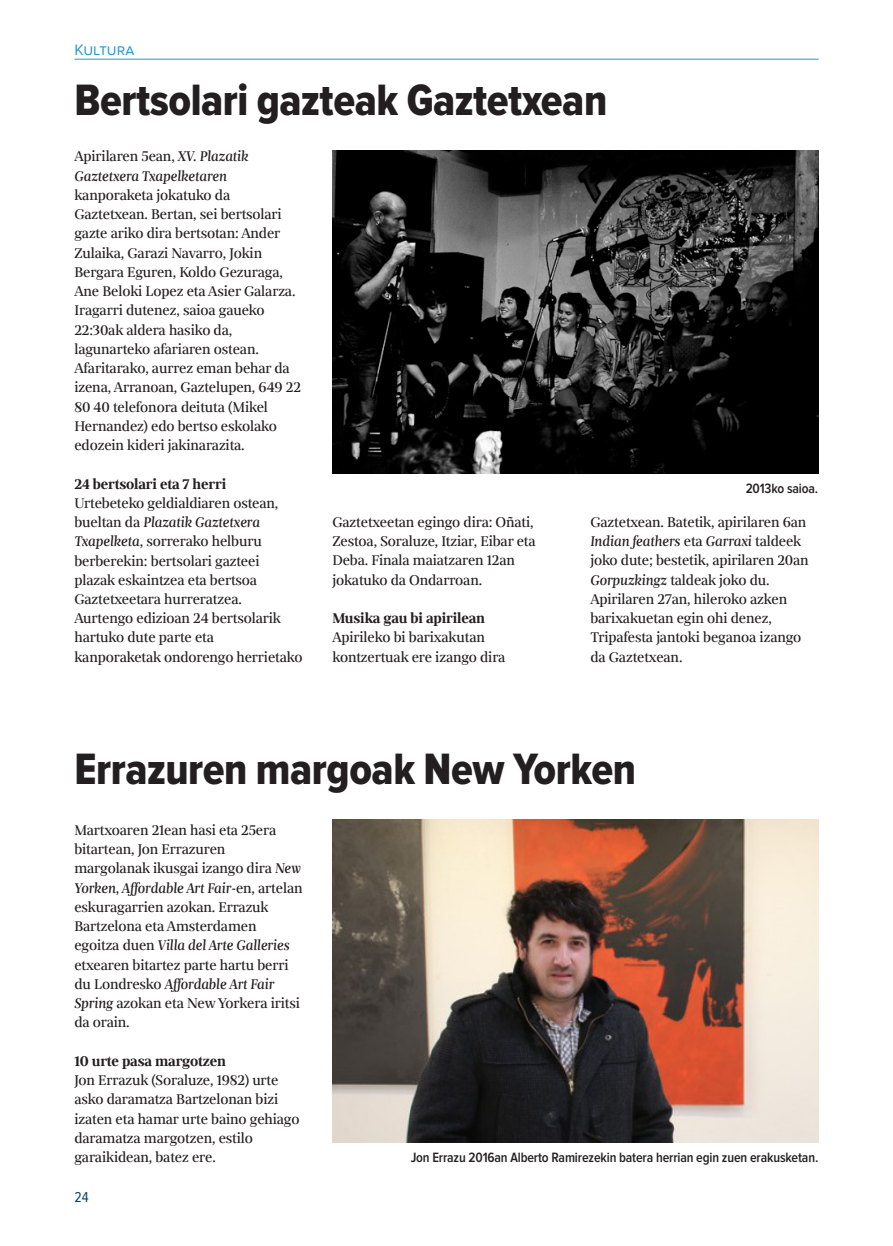
<style>
.page{position:relative;width:893px;height:1246px;background:#fff}
.page>*{position:absolute;margin:0;border:0;box-sizing:border-box;transform-origin:0 0}
.t1{font:45.5px "Proxima Nova Cond Extrabld";letter-spacing:-.01em;color:#231f20}
.t2{font:15.75px/19.2px "Milio";letter-spacing:-.01em;color:#231f20}
.t3{font:700 15.75px "Milio";letter-spacing:-.01em;color:#231f20}
.t4{font:italic 15.75px/19.2px "Milio";letter-spacing:-.01em;color:#231f20}
.t5{font:15.75px "Proxima Nova S";color:#2897d3}
.t6{font:14.88px "Proxima Nova Cond";color:#064362}
.t7{font:600 14px "Proxima Nova Cond";letter-spacing:-.01em;color:#231f20}
.s1{font-style:normal}
.s2{font-style:italic}
</style>
<div class="page">
<hr style="left:74px;top:59px;width:745px;height:1px;background:#2897d3">
<img style="left:332px;top:150px;width:486px;height:323px">
<img style="left:332px;top:819px;width:486px;height:323px">
<p class="t5" style="left:74px;top:41px;width:62px">Kultura</p>
<h1 class="t1" style="left:74px;top:75px;width:534px">Bertsolari gazteak Gaztetxean</h1>
<p class="t4" style="left:74px;top:146px;width:176px"><span class="s1">Apirilaren 5ean,</span> XV. Plazatik<br>Gaztetxera Txapelketaren</p>
<p class="t2" style="left:74px;top:185px;width:228px">kanporaketa jokatuko da<br>Gaztetxean. Bertan, sei bertsolari gazte ariko dira bertsotan: Ander<br>Zulaika, Garazi Navarro, Jokin<br>Bergara Eguren, Koldo Gezuraga,<br>Ane Beloki Lopez eta Asier Galarza.<br>Iragarri dutenez, saioa gaueko<br>22:30ak aldera hasiko da, lagunarteko afariaren ostean.<br>Afaritarako, aurrez eman behar da izena, Arranoan, Gaztelupen, 649 22<br>80 40 telefonora deituta (Mikel<br>Hernandez) edo bertso eskolako edozein kideri jakinarazita.</p>
<p class="t3" style="left:74px;top:473px;width:153px">24 bertsolari eta 7 herri</p>
<p class="t2" style="left:74px;top:493px;width:230px">Urtebeteko geldialdiaren ostean, bueltan da <span class="s2">Plazatik Gaztetxera<br>Txapelketa</span>, sorrerako helburu berberekin: bertsolari gazteei plazak eskaintzea eta bertsoa<br>Gaztetxeetara hurreratzea.<br>Aurtengo edizioan 24 bertsolarik hartuko dute parte eta kanporaketak ondorengo herrietako</p>
<p class="t2" style="left:332px;top:512px;width:205px">Gaztetxeetan egingo dira: Oñati,<br>Zestoa, Soraluze, Itziar, Eibar eta<br>Deba. Finala maiatzaren 12an jokatuko da Ondarroan.</p>
<p class="t3" style="left:332px;top:607px;width:154px">Musika gau bi apirilean</p>
<p class="t2" style="left:332px;top:627px;width:175px">Apirileko bi barixakutan kontzertuak ere izango dira</p>
<p class="t7" style="left:746px;top:480px;width:74px">2013ko saioa.</p>
<p class="t2" style="left:590px;top:512px;width:220px">Gaztetxean. Batetik, apirilaren 6an<br><span class="s2">Indian feathers</span> eta <span class="s2">Garraxi</span> taldeek joko dute; bestetik, apirilaren 20an<br><span class="s2">Gorpuzkingz</span> taldeak joko du.<br>Apirilaren 27an, hileroko azken barixakuetan egin ohi denez,<br>Tripafesta jantoki beganoa izango da Gaztetxean.</p>
<h1 class="t1" style="left:74px;top:743px;width:563px">Errazuren margoak New Yorken</h1>
<p class="t2" style="left:74px;top:820px;width:230px">Martxoaren 21ean hasi eta 25era bitartean, Jon Errazuren margolanak ikusgai izango dira <span class="s2">New<br>Yorken, Affordable Art Fair</span>-en, artelan eskuragarrien azokan. Errazuk<br>Bartzelona eta Amsterdamen egoitza duen <span class="s2">Villa del Arte Galleries </span>etxearen bitartez parte hartu berri du Londresko <span class="s2">Affordable Art Fair<br>Spring</span> azokan eta New Yorkera iritsi da orain.</p>
<p class="t3" style="left:74px;top:1050px;width:153px">10 urte pasa margotzen</p>
<p class="t2" style="left:74px;top:1070px;width:227px">Jon Errazuk (Soraluze, 1982) urte asko daramatza Bartzelonan bizi izaten eta hamar urte baino gehiago daramatza margotzen, estilo garaikidean, batez ere.</p>
<p class="t6" style="left:74px;top:1188px;width:16px">24</p>
<p class="t7" style="left:411px;top:1148px;width:409px">Jon Errazu 2016an Alberto Ramirezekin batera herrian egin zuen erakusketan.</p>
</div>
